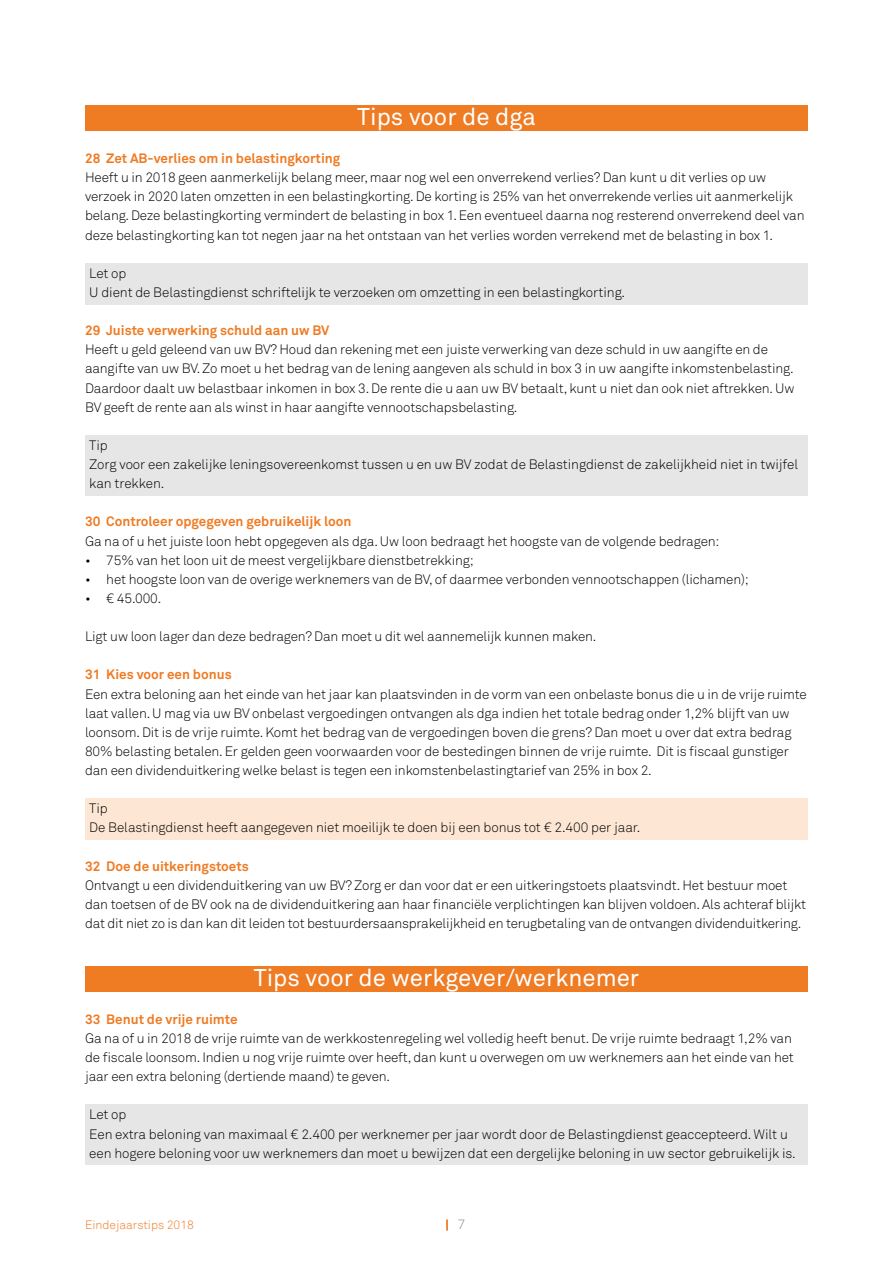
<style>
.page{position:relative;width:893px;height:1263px;background:#fff}
.page>*{position:absolute;margin:0;border:0;box-sizing:border-box;transform-origin:0 0}
.Kop_16_pnt_PMS158_DI{font:24px "Akkurat";color:#fff}
.Bodytekst{font:300 13.5px/19.2px "Akkurat";letter-spacing:-.01em;color:#000}
.Bodytekst_Alinea-arc{font:300 13.5px/19.2px "Akkurat";letter-spacing:-.005em;color:#000}
.t1{font:700 13.5px "Akkurat";color:#ef7b23}
.t2{font:300 13.5px "Akkurat";color:#8d8c8d}
.t3{font:300 12px "Akkurat";color:#ef7b23}
</style>
<div class="page">
<div style="left:85px;top:106px;width:723px;height:25px;background:#ef7b23"></div>
<div style="left:85px;top:263px;width:723px;height:22px;background:#e7e6e7"></div>
<div style="left:85px;top:282px;width:723px;height:22px;background:#e7e6e7"></div>
<div style="left:85px;top:435px;width:723px;height:22px;background:#e7e6e7"></div>
<div style="left:85px;top:454px;width:723px;height:41px;background:#e7e6e7"></div>
<div style="left:85px;top:799px;width:723px;height:22px;background:#fde7d4"></div>
<div style="left:85px;top:818px;width:723px;height:22px;background:#fde7d4"></div>
<div style="left:85px;top:966px;width:723px;height:26px;background:#ef7b23"></div>
<div style="left:85px;top:1105px;width:723px;height:22px;background:#e7e6e7"></div>
<div style="left:85px;top:1124px;width:723px;height:41px;background:#e7e6e7"></div>
<p class="Kop_16_pnt_PMS158_DI" style="left:357px;top:102px;width:180px">Tips voor de dga</p>
<p class="t1" style="left:85px;top:150px;width:257px">28 Zet AB-verlies om in belastingkorting</p>
<p class="Bodytekst" style="left:85px;top:168px;width:721px">Heeft u in 2018 geen aanmerkelijk belang meer, maar nog wel een onverrekend verlies? Dan kunt u dit verlies op uw verzoek in 2020 laten omzetten in een belastingkorting. De korting is 25% van het onverrekende verlies uit aanmerkelijk belang. Deze belastingkorting vermindert de belasting in box 1. Een eventueel daarna nog resterend onverrekend deel van deze belastingkorting kan tot negen jaar na het ontstaan van het verlies worden verrekend met de belasting in box 1.</p>
<p class="Bodytekst_Alinea-arc" style="left:89px;top:264px;width:39px">Let op</p>
<p class="Bodytekst_Alinea-arc" style="left:89px;top:283px;width:537px">U dient de Belastingdienst schriftelijk te verzoeken om omzetting in een belastingkorting.</p>
<p class="t1" style="left:85px;top:322px;width:246px">29 Juiste verwerking schuld aan uw BV</p>
<p class="Bodytekst" style="left:85px;top:340px;width:711px">Heeft u geld geleend van uw BV? Houd dan rekening met een juiste verwerking van deze schuld in uw aangifte en de aangifte van uw BV. Zo moet u het bedrag van de lening aangeven als schuld in box 3 in uw aangifte inkomstenbelasting.<br>Daardoor daalt uw belastbaar inkomen in box 3. De rente die u aan uw BV betaalt, kunt u niet dan ook niet aftrekken. Uw BV geeft de rente aan als winst in haar aangifte vennootschapsbelasting.</p>
<p class="Bodytekst_Alinea-arc" style="left:89px;top:436px;width:20px">Tip</p>
<p class="Bodytekst_Alinea-arc" style="left:89px;top:455px;width:710px">Zorg voor een zakelijke leningsovereenkomst tussen u en uw BV zodat de Belastingdienst de zakelijkheid niet in twijfel kan trekken.</p>
<p class="t1" style="left:85px;top:513px;width:268px">30 Controleer opgegeven gebruikelijk loon</p>
<p class="Bodytekst" style="left:85px;top:531px;width:636px">Ga na of u het juiste loon hebt opgegeven als dga. Uw loon bedraagt het hoogste van de volgende bedragen:</p>
<p class="Bodytekst" style="left:85px;top:551px;width:390px">• 75% van het loon uit de meest vergelijkbare dienstbetrekking;</p>
<p class="Bodytekst" style="left:85px;top:570px;width:665px">• het hoogste loon van de overige werknemers van de BV, of daarmee verbonden vennootschappen (lichamen);</p>
<p class="Bodytekst" style="left:85px;top:589px;width:78px">• € 45.000.</p>
<p class="Bodytekst" style="left:85px;top:627px;width:513px">Ligt uw loon lager dan deze bedragen? Dan moet u dit wel aannemelijk kunnen maken.</p>
<p class="t1" style="left:85px;top:666px;width:148px">31 Kies voor een bonus</p>
<p class="Bodytekst" style="left:85px;top:684px;width:723px">Een extra beloning aan het einde van het jaar kan plaatsvinden in de vorm van een onbelaste bonus die u in de vrije ruimte laat vallen. U mag via uw BV onbelast vergoedingen ontvangen als dga indien het totale bedrag onder 1,2% blijft van uw loonsom. Dit is de vrije ruimte. Komt het bedrag van de vergoedingen boven die grens? Dan moet u over dat extra bedrag 80% belasting betalen. Er gelden geen voorwaarden voor de bestedingen binnen de vrije ruimte. Dit is fiscaal gunstiger dan een dividenduitkering welke belast is tegen een inkomstenbelastingtarief van 25% in box 2.</p>
<p class="Bodytekst_Alinea-arc" style="left:89px;top:799px;width:20px">Tip</p>
<p class="Bodytekst_Alinea-arc" style="left:89px;top:818px;width:552px">De Belastingdienst heeft aangegeven niet moeilijk te doen bij een bonus tot € 2.400 per jaar.</p>
<p class="t1" style="left:85px;top:857px;width:165px">32 Doe de uitkeringstoets</p>
<p class="Bodytekst" style="left:85px;top:876px;width:722px">Ontvangt u een dividenduitkering van uw BV? Zorg er dan voor dat er een uitkeringstoets plaatsvindt. Het bestuur moet dan toetsen of de BV ook na de dividenduitkering aan haar financiële verplichtingen kan blijven voldoen. Als achteraf blijkt dat dit niet zo is dan kan dit leiden tot bestuurdersaansprakelijkheid en terugbetaling van de ontvangen dividenduitkering.</p>
<p class="Kop_16_pnt_PMS158_DI" style="left:254px;top:963px;width:387px">Tips voor de werkgever/werknemer</p>
<p class="t1" style="left:85px;top:1010px;width:154px">33 Benut de vrije ruimte</p>
<p class="Bodytekst" style="left:85px;top:1029px;width:710px">Ga na of u in 2018 de vrije ruimte van de werkkostenregeling wel volledig heeft benut. De vrije ruimte bedraagt 1,2% van de fiscale loonsom. Indien u nog vrije ruimte over heeft, dan kunt u overwegen om uw werknemers aan het einde van het jaar een extra beloning (dertiende maand) te geven.</p>
<p class="Bodytekst_Alinea-arc" style="left:89px;top:1105px;width:39px">Let op</p>
<p class="Bodytekst_Alinea-arc" style="left:89px;top:1124px;width:708px">Een extra beloning van maximaal € 2.400 per werknemer per jaar wordt door de Belastingdienst geaccepteerd. Wilt u een hogere beloning voor uw werknemers dan moet u bewijzen dat een dergelijke beloning in uw sector gebruikelijk is.</p>
<p class="t3" style="left:85px;top:1217px;width:110px">Eindejaarstips 2018</p>
<p class="t2" style="left:458px;top:1216px;width:9px">7</p>
</div>
